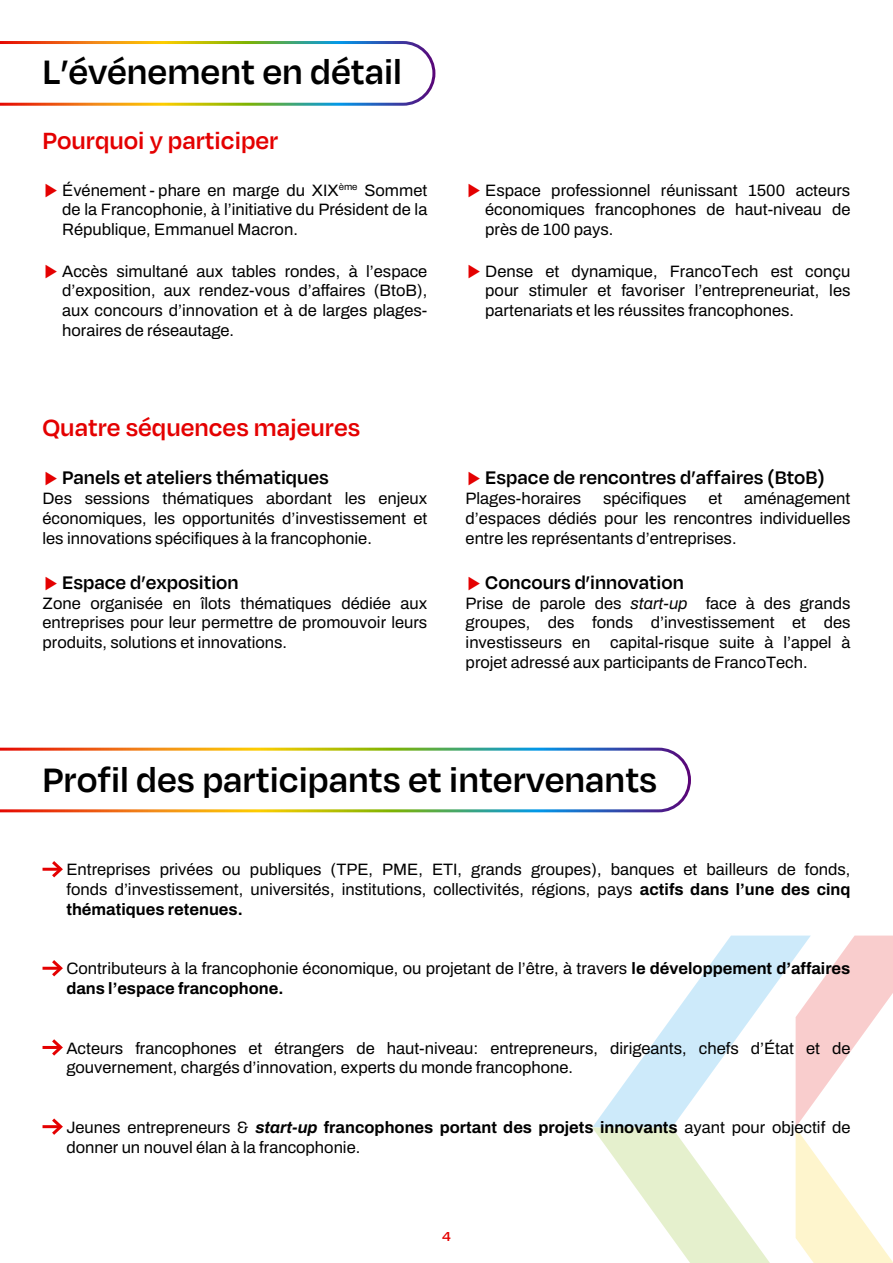
<style>
.page{position:relative;width:893px;height:1263px;background:#fff}
.page>*{position:absolute;margin:0;border:0;box-sizing:border-box;transform-origin:0 0}
.t1{font:600 39px "Degular";color:#000}
.t2{font:600 27px "Degular";color:#e40001}
.t3{font:600 21px "Degular";color:#000}
.t4{font:16.5px/19.8px "Archivo";color:#000;text-align:justify}
.t5{font:600 15px "Degular";color:#e40001}
.s1{font-family:"Degular";font-weight:600;font-size:18px;color:#e40001}
.s2{font-size:18px;color:#e40001}
.s3{font-style:italic}
.s4{font-weight:700}
.s5{font-weight:700;font-style:italic}
</style>
<div class="page">
<svg style="left:592px;top:935px;width:301px;height:328px"></svg>
<svg style="left:0;top:41px;width:436px;height:65px"></svg>
<svg style="left:0;top:747px;width:691px;height:66px"></svg>
<hr style="left:43px;top:868px;width:18px;height:3px;background:#e40001">
<svg style="left:49px;top:861px;width:14px;height:17px"></svg>
<hr style="left:43px;top:967px;width:18px;height:3px;background:#e40001">
<svg style="left:49px;top:960px;width:14px;height:17px"></svg>
<hr style="left:43px;top:1046px;width:18px;height:3px;background:#e40001">
<svg style="left:49px;top:1039px;width:14px;height:17px"></svg>
<hr style="left:43px;top:1125px;width:18px;height:3px;background:#e40001">
<svg style="left:49px;top:1118px;width:14px;height:17px"></svg>
<h1 class="t1" style="left:43px;top:48px;width:361px">L’événement en détail</h1>
<h2 class="t2" style="left:43px;top:124px;width:237px">Pourquoi y participer</h2>
<p class="t4" style="left:62px;top:180px;width:367px;text-indent:-20px"><span class="s1">▶</span> Événement - phare en marge du XIX<sup>ème</sup> Sommet de la Francophonie, à l’initiative du Président de la République, Emmanuel Macron.</p>
<p class="t4" style="left:62px;top:261px;width:367px;text-indent:-20px"><span class="s1">▶</span> Accès simultané aux tables rondes, à l’espace d’exposition, aux rendez-vous d’affaires (BtoB), aux concours d’innovation et à de larges plages&shy;horaires de réseautage.</p>
<h2 class="t2" style="left:43px;top:410px;width:319px">Quatre séquences majeures</h2>
<p class="t3" style="left:43px;top:465px;width:288px"><span class="s2">▶</span> Panels et ateliers thématiques</p>
<p class="t4" style="left:43px;top:489px;width:386px">Des sessions thématiques abordant les enjeux économiques, les opportunités d’investissement et les innovations spécifiques à la francophonie.</p>
<p class="t3" style="left:43px;top:569px;width:198px"><span class="s2">▶</span> Espace d’exposition</p>
<p class="t4" style="left:43px;top:593px;width:386px">Zone organisée en îlots thématiques dédiée aux entreprises pour leur permettre de promouvoir leurs produits, solutions et innovations.</p>
<p class="t4" style="left:485px;top:180px;width:367px;text-indent:-20px"><span class="s1">▶</span> Espace professionnel réunissant 1500 acteurs économiques francophones de haut-niveau de près de 100 pays.</p>
<p class="t4" style="left:485px;top:261px;width:367px;text-indent:-20px"><span class="s1">▶</span> Dense et dynamique, FrancoTech est conçu pour stimuler et favoriser l’entrepreneuriat, les partenariats et les réussites francophones.</p>
<p class="t3" style="left:466px;top:465px;width:360px"><span class="s2">▶</span> Espace de rencontres d’affaires (BtoB)</p>
<p class="t4" style="left:466px;top:489px;width:117px">Plages-horaires</p>
<p class="t4" style="left:603px;top:489px;width:85px">spécifiques</p>
<p class="t4" style="left:708px;top:489px;width:15px">et</p>
<p class="t4" style="left:466px;top:489px;width:386px;text-indent:279px">aménagement d’espaces dédiés pour les rencontres individuelles entre les représentants d’entreprises.</p>
<p class="t3" style="left:466px;top:569px;width:220px"><span class="s2">▶</span> Concours d’innovation</p>
<p class="t4" style="left:466px;top:593px;width:386px">Prise de parole des <span class="s3">start-up</span> face à des grands groupes, des fonds d’investissement et des investisseurs en capital-risque suite à l’appel à projet adressé aux participants de FrancoTech.</p>
<h1 class="t1" style="left:43px;top:756px;width:616px">Profil des participants et intervenants</h1>
<p class="t4" style="left:66px;top:860px;width:786px">Entreprises privées ou publiques (TPE, PME, ETI, grands groupes), banques et bailleurs de fonds, fonds d’investissement, universités, institutions, collectivités, régions, pays <span class="s4">actifs dans l’une des cinq thématiques retenues.</span></p>
<p class="t4" style="left:66px;top:959px;width:785px">Contributeurs à la francophonie économique, ou projetant de l’être, à travers <span class="s4">le développement d’affaires dans l’espace francophone.</span></p>
<p class="t4" style="left:66px;top:1038px;width:786px">Acteurs francophones et étrangers de haut-niveau: entrepreneurs, dirigeants, chefs d’État et de gouvernement, chargés d’innovation, experts du monde francophone.</p>
<p class="t4" style="left:66px;top:1117px;width:786px">Jeunes entrepreneurs &amp; <span class="s5">start-up</span> <span class="s4">francophones portant des projets innovants</span> ayant pour objectif de donner un nouvel élan à la francophonie.</p>
<p class="t5" style="left:442px;top:1227px;width:10px">4</p>
</div>
